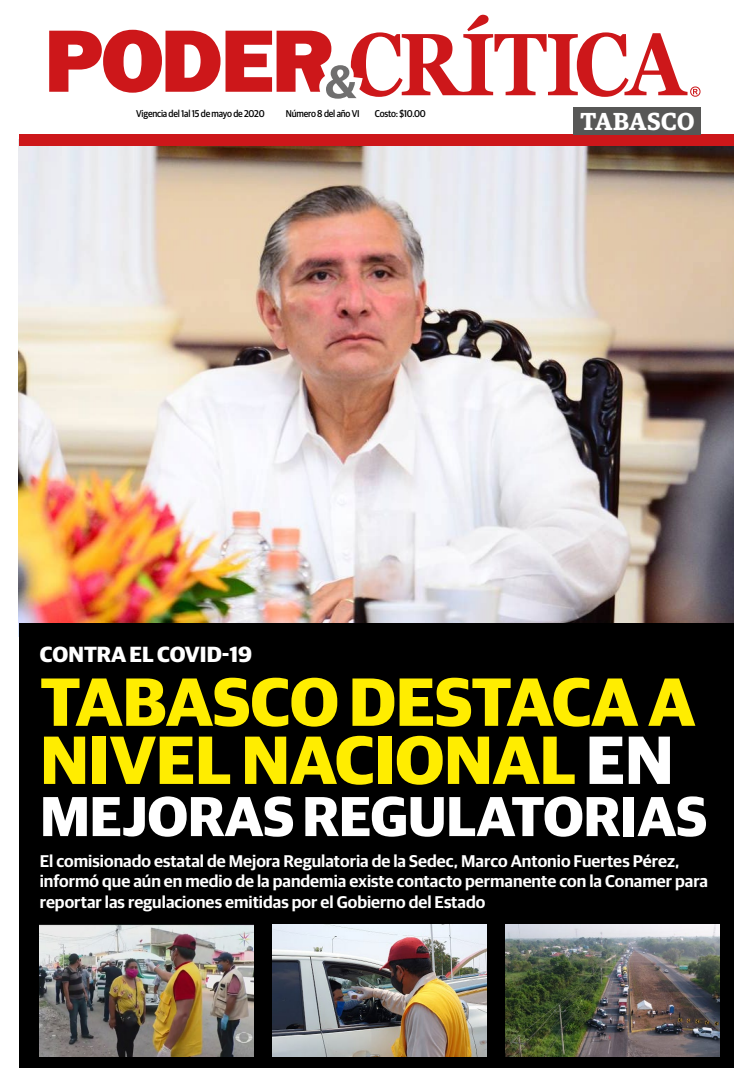
<style>
.page{position:relative;width:752px;height:1083px;background:#fff}
.page>*{position:absolute;margin:0;border:0;box-sizing:border-box;transform-origin:0 0}
.t1{font:700 68.3px/58.1px "Guardian Sans";color:#ffed00}
.t2{font:700 56.3px "Guardian Sans";color:#fff}
.t3{font:600 24.6px "Guardian Egyp";letter-spacing:.015em;color:#fff}
.t4{font:700 22px "Guardian Sans";color:#fff}
.t5{font:600 17px/20.4px "Guardian Sans";color:#fff}
.t6{font:500 9.9px "Guardian Sans";letter-spacing:-.02em;color:#000;scale:.91 1}
.s1{color:#fff}
</style>
<div class="page">
<img style="left:19px;top:146px;width:713px;height:477px">
<div style="left:19px;top:135px;width:713px;height:11px;background:#cd171a"></div>
<div style="left:19px;top:623px;width:713px;height:445px;background:#000"></div>
<div style="left:573px;top:107px;width:127px;height:28px;background:#575756"></div>
<img style="left:40px;top:924px;width:214px;height:132px">
<img style="left:272px;top:924px;width:214px;height:132px">
<img style="left:505px;top:924px;width:214px;height:132px">
<svg style="left:49px;top:15px;width:651px;height:84px"></svg>
<p class="t6" style="left:136px;top:107px;width:143px">Vigencia del 1al 15 de mayo de 2020</p>
<p class="t6" style="left:285px;top:107px;width:83px">Número 8 del año VI</p>
<p class="t6" style="left:374px;top:107px;width:58px">Costo: $10.00</p>
<p class="t3" style="left:580px;top:103px;width:116px">TABASCO</p>
<p class="t4" style="left:40px;top:638px;width:213px">CONTRA EL COVID-19</p>
<p class="t1" style="left:40px;top:667px;width:656px">TABASCO DESTACA A<br>NIVEL NACIONAL <span class="s1">EN</span></p>
<p class="t2" style="left:40px;top:774px;width:668px">MEJORAS REGULATORIAS</p>
<p class="t5" style="left:40px;top:849px;width:669px">El comisionado estatal de Mejora Regulatoria de la Sedec, Marco Antonio Fuertes Pérez, informó que aún en medio de la pandemia existe contacto permanente con la Conamer para reportar las regulaciones emitidas por el Gobierno del Estado</p>
</div>
